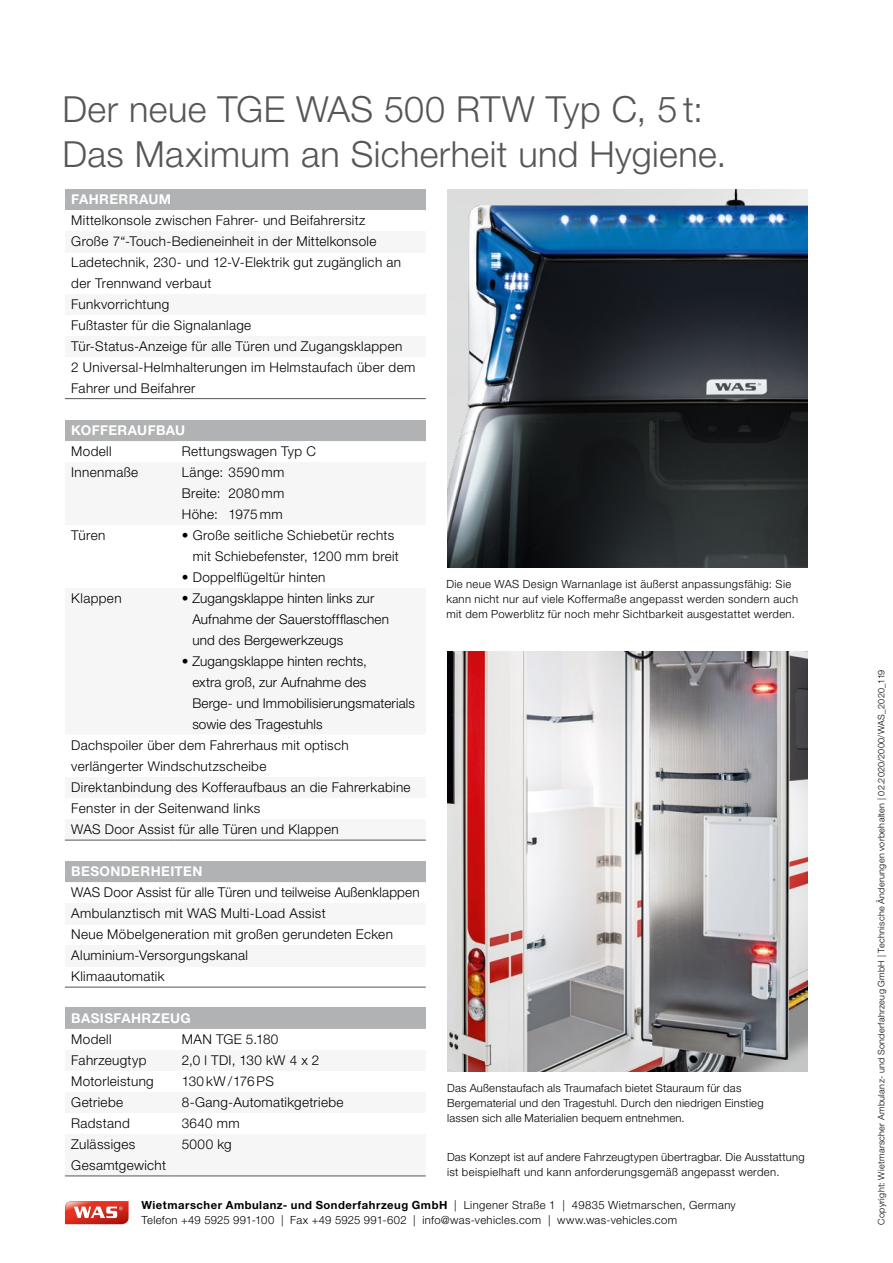
<style>
.page{position:relative;width:893px;height:1263px;background:#fff}
.page>*{position:absolute;margin:0;border:0;box-sizing:border-box;transform-origin:0 0}
.t1{font:300 36px/45px "Helvetica Neue LT Pro";letter-spacing:.01em;color:#565656}
.t2{font:300 13.5px/21px "Helvetica Neue LT Pro";letter-spacing:.025em;color:#000}
.t3{font:700 13.5px "Helvetica Neue LT Pro";letter-spacing:.03em;color:#fff}
.t4{font:300 11.25px/15px "Helvetica Neue LT Pro";letter-spacing:.025em;color:#000}
.t5{font:300 9px "Helvetica Neue LT Pro";letter-spacing:.035em;color:#000}
.s1{font-weight:700}
</style>
<div class="page">
<svg style="left:65px;top:1201px;width:64px;height:23px"></svg>
<img style="left:447px;top:189px;width:361px;height:378px">
<img style="left:447px;top:651px;width:361px;height:420px">
<div style="left:65px;top:861px;width:361px;height:21px;background:#b1b2b3"></div>
<svg style="left:65px;top:882px;width:361px;height:105px"></svg>
<div style="left:65px;top:903px;width:361px;height:21px;background:#f6f6f6"></div>
<div style="left:65px;top:945px;width:361px;height:21px;background:#f6f6f6"></div>
<hr style="left:65px;top:987px;width:361px;height:1px;background:#565656">
<div style="left:65px;top:189px;width:361px;height:21px;background:#b1b2b3"></div>
<div style="left:65px;top:231px;width:361px;height:21px;background:#f6f6f6"></div>
<hr style="left:65px;top:398px;width:361px;height:1px;background:#565656">
<div style="left:65px;top:1008px;width:361px;height:21px;background:#b1b2b3"></div>
<hr style="left:65px;top:1175px;width:110px;height:1px;background:#565656">
<hr style="left:175px;top:1175px;width:251px;height:1px;background:#565656">
<div style="left:65px;top:420px;width:361px;height:21px;background:#b1b2b3"></div>
<hr style="left:65px;top:840px;width:110px;height:1px;background:#565656">
<hr style="left:175px;top:840px;width:251px;height:1px;background:#565656">
<h1 class="t1" style="left:62px;top:86px;width:666px">Der neue TGE WAS 500 RTW Typ C, 5 t:<br>Das Maximum an Sicherheit und Hygiene.</h1>
<p class="t3" style="left:71px;top:191px;width:101px">FAHRERRAUM</p>
<p class="t2" style="left:71px;top:210px;width:346px">Mittelkonsole zwischen Fahrer- und Beifahrersitz<br>Große 7“-Touch-Bedieneinheit in der Mittelkonsole Ladetechnik, 230- und 12-V-Elektrik gut zugänglich an der Trennwand verbaut<br>Funkvorrichtung<br>Fußtaster für die Signalanlage<br>Tür-Status-Anzeige für alle Türen und Zugangsklappen<br>2 Universal-Helmhalterungen im Helmstaufach über dem Fahrer und Beifahrer</p>
<p class="t3" style="left:71px;top:422px;width:115px">KOFFERAUFBAU</p>
<p class="t2" style="left:71px;top:441px;width:42px">Modell</p>
<p class="t2" style="left:182px;top:441px;width:136px">Rettungswagen Typ C</p>
<p class="t2" style="left:71px;top:462px;width:69px">Innenmaße</p>
<p class="t2" style="left:182px;top:462px;width:104px;text-align:justify">Länge: 3590 mm Breite: 2080 mm Höhe: 1975 mm</p>
<p class="t2" style="left:71px;top:525px;width:36px">Türen</p>
<p class="t2" style="left:193px;top:525px;width:208px;text-indent:-11px">• Große seitliche Schiebetür rechts mit Schiebefenster, 1200 mm breit</p>
<p class="t2" style="left:182px;top:567px;width:145px">• Doppelflügeltür hinten</p>
<p class="t2" style="left:71px;top:588px;width:52px">Klappen</p>
<p class="t2" style="left:192px;top:588px;width:198px;text-indent:-11px">• Zugangsklappe hinten links zur<br>Aufnahme der Sauerstoffflaschen und des Bergewerkzeugs</p>
<p class="t2" style="left:182px;top:651px;width:187px">• Zugangsklappe hinten rechts,</p>
<p class="t2" style="left:192px;top:672px;width:176px">extra groß, zur Aufnahme des</p>
<p class="t2" style="left:192px;top:693px;width:224px">Berge- und Immobilisierungsmaterials</p>
<p class="t2" style="left:192px;top:714px;width:132px">sowie des Tragestuhls</p>
<p class="t2" style="left:71px;top:734px;width:279px">Dachspoiler über dem Fahrerhaus mit optisch</p>
<p class="t2" style="left:71px;top:755px;width:197px">verlängerter Windschutzscheibe</p>
<p class="t2" style="left:71px;top:777px;width:341px">Direktanbindung des Kofferaufbaus an die Fahrerkabine</p>
<p class="t2" style="left:71px;top:798px;width:190px">Fenster in der Seitenwand links</p>
<p class="t2" style="left:71px;top:819px;width:269px">WAS Door Assist für alle Türen und Klappen</p>
<p class="t3" style="left:71px;top:863px;width:133px">BESONDERHEITEN</p>
<p class="t2" style="left:71px;top:882px;width:350px">WAS Door Assist für alle Türen und teilweise Außenklappen Ambulanztisch mit WAS Multi-Load Assist<br>Neue Möbelgeneration mit großen gerundeten Ecken Aluminium-Versorgungskanal<br>Klimaautomatik</p>
<p class="t3" style="left:71px;top:1010px;width:121px">BASISFAHRZEUG</p>
<p class="t2" style="left:71px;top:1029px;width:42px">Modell</p>
<p class="t2" style="left:182px;top:1029px;width:98px">MAN TGE 5.180</p>
<p class="t2" style="left:71px;top:1050px;width:77px">Fahrzeugtyp</p>
<p class="t2" style="left:182px;top:1050px;width:139px">2,0 l TDI, 130 kW 4 x 2</p>
<p class="t2" style="left:71px;top:1071px;width:84px">Motorleistung</p>
<p class="t2" style="left:182px;top:1071px;width:94px">130 kW /176PS</p>
<p class="t2" style="left:71px;top:1092px;width:53px">Getriebe</p>
<p class="t2" style="left:182px;top:1092px;width:163px">8-Gang-Automatikgetriebe</p>
<p class="t2" style="left:71px;top:1113px;width:60px">Radstand</p>
<p class="t2" style="left:182px;top:1113px;width:59px">3640 mm</p>
<p class="t2" style="left:71px;top:1133px;width:96px">Zulässiges<br>Gesamtgewicht</p>
<p class="t2" style="left:182px;top:1133px;width:51px">5000 kg</p>
<p class="t4" style="left:446px;top:576px;width:353px">Die neue WAS Design Warnanlage ist äußerst anpassungsfähig: Sie kann nicht nur auf viele Koffermaße angepasst werden sondern auch mit dem Powerblitz für noch mehr Sichtbarkeit ausgestattet werden.</p>
<p class="t4" style="left:447px;top:1081px;width:318px">Das Außenstaufach als Traumafach bietet Stauraum für das<br>Bergematerial und den Tragestuhl. Durch den niedrigen Einstieg lassen sich alle Materialien bequem entnehmen.</p>
<p class="t4" style="left:447px;top:1149px;width:359px">Das Konzept ist auf andere Fahrzeugtypen übertragbar. Die Ausstattung ist beispielhaft und kann anforderungsgemäß angepasst werden.</p>
<p class="t4" style="left:141px;top:1197px;width:596px"><span class="s1">Wietmarscher Ambulanz- und Sonderfahrzeug GmbH</span> | Lingener Straße 1 | 49835 Wietmarschen, Germany<br>Telefon +49 5925 991-100 | Fax +49 5925 991-602 | info@was-vehicles.com | www.was-vehicles.com</p>
<p class="t5" style="left:876px;top:1225px;width:557px;rotate:-90deg">Copyright: Wietmarscher Ambulanz- und Sonderfahrzeug GmbH | Technische Änderungen vorbehalten | 02.2020/2000/WAS_2020_119</p>
</div>
